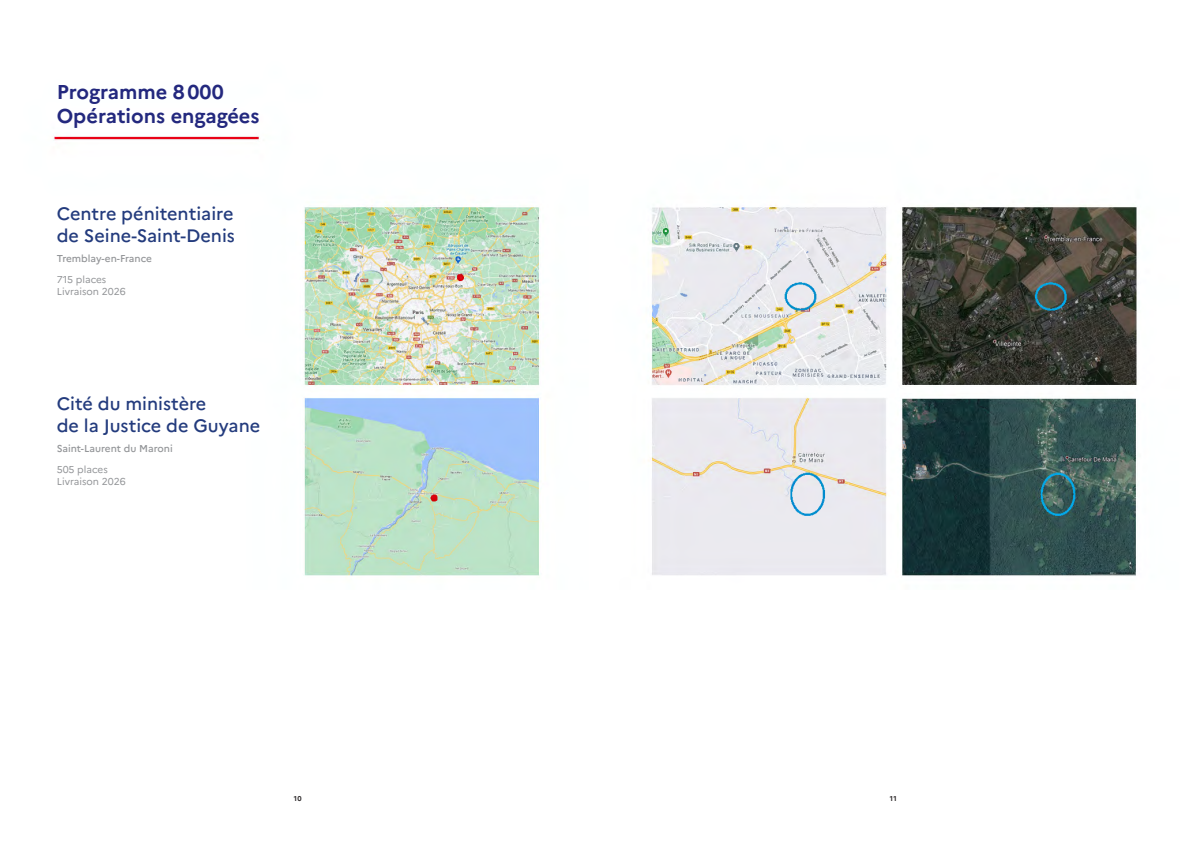
<style>
.page{position:relative;width:1191px;height:842px;background:#fff}
.page>*{position:absolute;margin:0;border:0;box-sizing:border-box;transform-origin:0 0}
.t1{font:700 20px/24px "Marianne";color:#23287e}
.t2{font:500 18px/21.6px "Marianne";color:#233b7d}
.t3{font:10px/12px "Marianne";color:#939598}
.t4{font:500 10px "Marianne";color:#939598}
.t5{font:700 7px "Marianne";color:#231f20}
</style>
<div class="page">
<img style="left:53px;top:136px;width:1084px;height:440px">
<p class="t1" style="left:57px;top:80px;width:204px">Programme 8000<br>Opérations engagées</p>
<p class="t2" style="left:57px;top:203px;width:180px">Centre pénitentiaire de Seine-Saint-Denis</p>
<p class="t4" style="left:57px;top:253px;width:97px">Tremblay-en-France</p>
<p class="t3" style="left:57px;top:273px;width:51px">715 places</p>
<p class="t3" style="left:57px;top:285px;width:70px">Livraison 2026</p>
<p class="t2" style="left:57px;top:393px;width:205px">Cité du ministère<br>de la Justice de Guyane</p>
<p class="t4" style="left:57px;top:443px;width:117px">Saint-Laurent du Maroni</p>
<p class="t3" style="left:57px;top:463px;width:70px">505 places<br>Livraison 2026</p>
<p class="t5" style="left:294px;top:794px;width:9px">10</p>
<p class="t5" style="left:890px;top:794px;width:8px">11</p>
</div>
